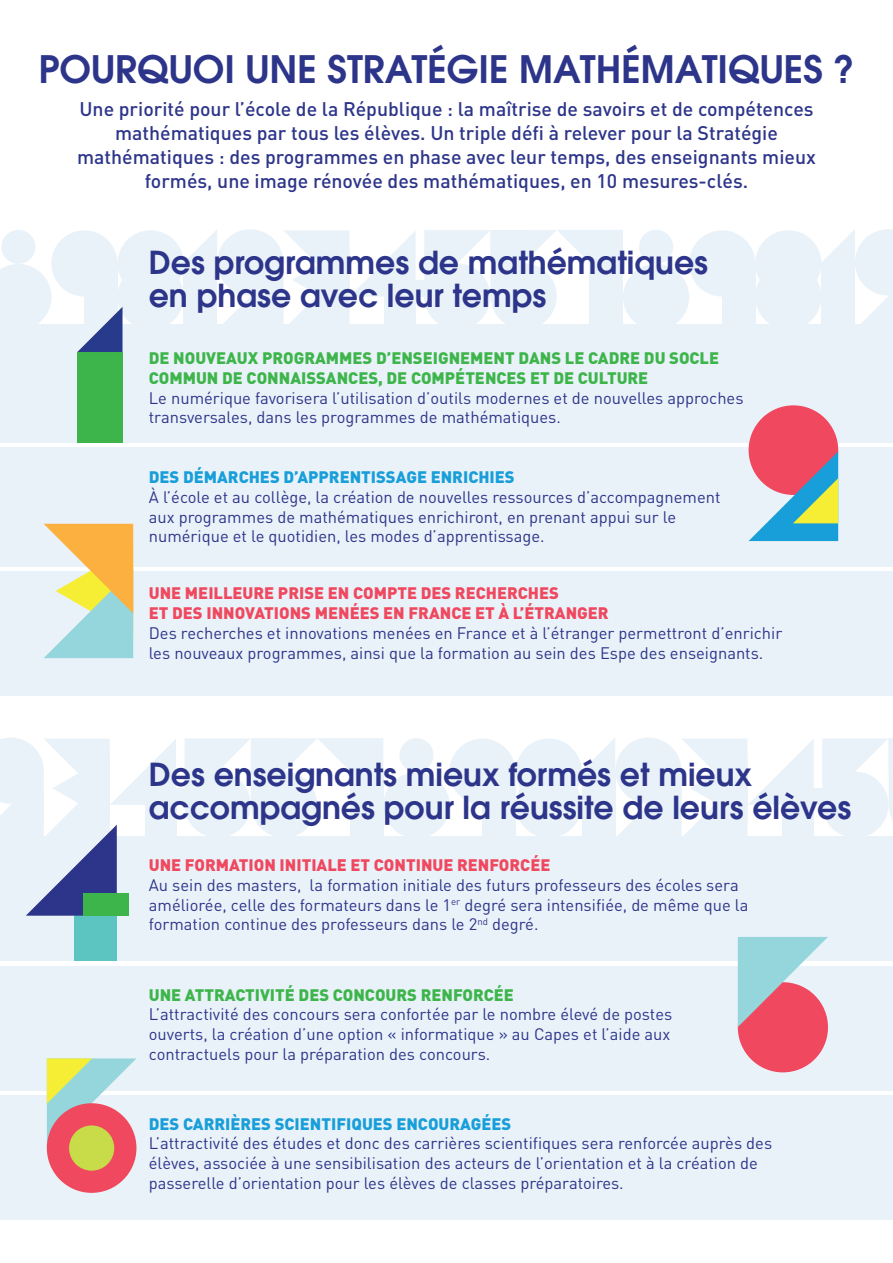
<style>
.page{position:relative;width:893px;height:1263px;background:#fff}
.page>*{position:absolute;margin:0;border:0;box-sizing:border-box;transform-origin:0 0}
.t1{font:600 37.65px "Avant Garde";color:#2d358a}
.t2{font:600 31.5px/33px "Avant Garde";color:#2d358a}
.t3{font:500 19.5px/24px "DIN";color:#2d358a;text-align:center}
.t4{font:16.5px/19.8px "DIN";color:#2d358a}
.t5{font:900 16.5px/19.8px "DIN";color:#3db54b}
.t6{font:900 16.5px/19.8px "DIN";color:#ef485f}
.t7{font:900 16.5px "DIN";color:#189ed9}
</style>
<div class="page">
<div style="left:117px;top:230px;width:67px;height:66px;background:#eaf2f9;border-radius:50%"></div>
<div style="left:117px;top:263px;width:67px;height:67px;background:#eaf2f9;border-radius:50%"></div>
<svg style="left:0;top:264px;width:52px;height:60px"></svg>
<div style="left:1px;top:230px;width:34px;height:34px;background:#eaf2f9;border-radius:50%"></div>
<div style="left:2px;top:279px;width:33px;height:34px;background:#eaf2f9;border-radius:50%"></div>
<div style="left:84px;top:263px;width:33px;height:67px;background:#eaf2f9"></div>
<div style="left:51px;top:230px;width:66px;height:67px;background:#eaf2f9;border-radius:50%"></div>
<svg style="left:821px;top:229px;width:72px;height:95px"></svg>
<div style="left:755px;top:230px;width:66px;height:66px;background:#eaf2f9;border-radius:50%"></div>
<div style="left:755px;top:263px;width:66px;height:67px;background:#eaf2f9;border-radius:50%"></div>
<div style="left:623px;top:264px;width:66px;height:66px;background:#eaf2f9;border-radius:50%"></div>
<div style="left:639px;top:230px;width:34px;height:34px;background:#eaf2f9;border-radius:50%"></div>
<div style="left:590px;top:262px;width:33px;height:68px;background:#eaf2f9"></div>
<div style="left:722px;top:263px;width:33px;height:67px;background:#eaf2f9"></div>
<div style="left:689px;top:230px;width:66px;height:67px;background:#eaf2f9;border-radius:50%"></div>
<svg style="left:184px;top:229px;width:232px;height:95px"></svg>
<div style="left:391px;top:280px;width:33px;height:17px;background:#eaf2f9"></div>
<div style="left:424px;top:263px;width:66px;height:67px;background:#eaf2f9;border-radius:50%"></div>
<svg style="left:424px;top:230px;width:199px;height:66px"></svg>
<div style="left:491px;top:263px;width:66px;height:66px;background:#eaf2f9;border-radius:50%"></div>
<svg style="left:582px;top:738px;width:232px;height:99px"></svg>
<div style="left:789px;top:788px;width:33px;height:17px;background:#eaf2f9"></div>
<svg style="left:822px;top:738px;width:71px;height:99px"></svg>
<div style="left:516px;top:738px;width:66px;height:67px;background:#eaf2f9;border-radius:50%"></div>
<div style="left:516px;top:772px;width:66px;height:66px;background:#eaf2f9;border-radius:50%"></div>
<div style="left:383px;top:772px;width:67px;height:66px;background:#eaf2f9;border-radius:50%"></div>
<div style="left:399px;top:738px;width:34px;height:34px;background:#eaf2f9;border-radius:50%"></div>
<div style="left:350px;top:771px;width:33px;height:67px;background:#eaf2f9"></div>
<div style="left:482px;top:772px;width:34px;height:66px;background:#eaf2f9"></div>
<div style="left:449px;top:739px;width:67px;height:66px;background:#eaf2f9;border-radius:50%"></div>
<div style="left:151px;top:788px;width:34px;height:17px;background:#eaf2f9"></div>
<div style="left:185px;top:772px;width:66px;height:66px;background:#eaf2f9;border-radius:50%"></div>
<svg style="left:185px;top:738px;width:198px;height:62px"></svg>
<div style="left:251px;top:771px;width:66px;height:67px;background:#eaf2f9;border-radius:50%"></div>
<div style="left:0;top:1095px;width:893px;height:124px;background:#eaf2f9"></div>
<div style="left:0;top:837px;width:893px;height:124px;background:#eaf2f9"></div>
<div style="left:0;top:324px;width:893px;height:119px;background:#eaf2f9"></div>
<div style="left:0;top:447px;width:893px;height:120px;background:#eaf2f9"></div>
<div style="left:0;top:571px;width:893px;height:125px;background:#eaf2f9"></div>
<div style="left:749px;top:405px;width:89px;height:90px;background:#ef485f;border-radius:50%"></div>
<svg style="left:749px;top:451px;width:89px;height:90px"></svg>
<div style="left:77px;top:352px;width:46px;height:91px;background:#3db54b"></div>
<svg style="left:77px;top:307px;width:46px;height:45px"></svg>
<svg style="left:44px;top:524px;width:89px;height:134px"></svg>
<div style="left:74px;top:915px;width:43px;height:46px;background:#5cc5c1"></div>
<svg style="left:0;top:738px;width:176px;height:178px"></svg>
<div style="left:83px;top:893px;width:46px;height:23px;background:#3db54b"></div>
<div style="left:0;top:966px;width:893px;height:124px;background:#eaf2f9"></div>
<div style="left:738px;top:982px;width:90px;height:90px;background:#ef485f;border-radius:50%"></div>
<svg style="left:738px;top:937px;width:90px;height:90px"></svg>
<svg style="left:47px;top:1058px;width:89px;height:83px"></svg>
<div style="left:47px;top:1103px;width:89px;height:90px;background:#ef485f;border-radius:50%"></div>
<div style="left:69px;top:1125px;width:45px;height:46px;background:#c8db49;border-radius:50%"></div>
<h1 class="t1" style="left:38px;top:45px;width:817px">POURQUOI UNE STRATÉGIE MATHÉMATIQUES ?</h1>
<p class="t3" style="left:77px;top:96px;width:740px">Une priorité pour l’école de la République : la maîtrise de savoirs et de compétences mathématiques par tous les élèves. Un triple défi à relever pour la Stratégie mathématiques : des programmes en phase avec leur temps, des enseignants mieux formés, une image rénovée des mathématiques, en 10 mesures-clés.</p>
<h2 class="t2" style="left:149px;top:246px;width:561px">Des programmes de mathématiques en phase avec leur temps</h2>
<p class="t5" style="left:149px;top:347px;width:572px">DE NOUVEAUX PROGRAMMES D’ENSEIGNEMENT DANS LE CADRE DU SOCLE<br>COMMUN DE CONNAISSANCES, DE COMPÉTENCES ET DE CULTURE</p>
<p class="t4" style="left:149px;top:387px;width:596px">Le numérique favorisera l’utilisation d’outils modernes et de nouvelles approches transversales, dans les programmes de mathématiques.</p>
<p class="t7" style="left:149px;top:466px;width:367px">DES DÉMARCHES D’APPRENTISSAGE ENRICHIES</p>
<p class="t4" style="left:149px;top:487px;width:573px">À l’école et au collège, la création de nouvelles ressources d’accompagnement aux programmes de mathématiques enrichiront, en prenant appui sur le numérique et le quotidien, les modes d’apprentissage.</p>
<p class="t6" style="left:149px;top:582px;width:461px">UNE MEILLEURE PRISE EN COMPTE DES RECHERCHES<br>ET DES INNOVATIONS MENÉES EN FRANCE ET À L’ÉTRANGER</p>
<p class="t4" style="left:149px;top:623px;width:635px">Des recherches et innovations menées en France et à l’étranger permettront d’enrichir les nouveaux programmes, ainsi que la formation au sein des Espe des enseignants.</p>
<h2 class="t2" style="left:149px;top:757px;width:704px">Des enseignants mieux formés et mieux accompagnés pour la réussite de leurs élèves</h2>
<p class="t6" style="left:149px;top:854px;width:403px">UNE FORMATION INITIALE ET CONTINUE RENFORCÉE</p>
<p class="t4" style="left:149px;top:875px;width:601px">Au sein des masters, la formation initiale des futurs professeurs des écoles sera améliorée, celle des formateurs dans le 1<sup>er</sup> degré sera intensifiée, de même que la formation continue des professeurs dans le 2<sup>nd</sup> degré.</p>
<p class="t5" style="left:149px;top:984px;width:367px">UNE ATTRACTIVITÉ DES CONCOURS RENFORCÉE</p>
<p class="t4" style="left:149px;top:1004px;width:525px;text-align:justify">L’attractivité des concours sera confortée par le nombre élevé de postes ouverts, la création d’une option « informatique » au Capes et l’aide aux contractuels pour la préparation des concours.</p>
<p class="t7" style="left:149px;top:1112px;width:364px">DES CARRIÈRES SCIENTIFIQUES ENCOURAGÉES</p>
<p class="t4" style="left:149px;top:1133px;width:625px">L’attractivité des études et donc des carrières scientifiques sera renforcée auprès des élèves, associée à une sensibilisation des acteurs de l’orientation et à la création de passerelle d’orientation pour les élèves de classes préparatoires.</p>
</div>
